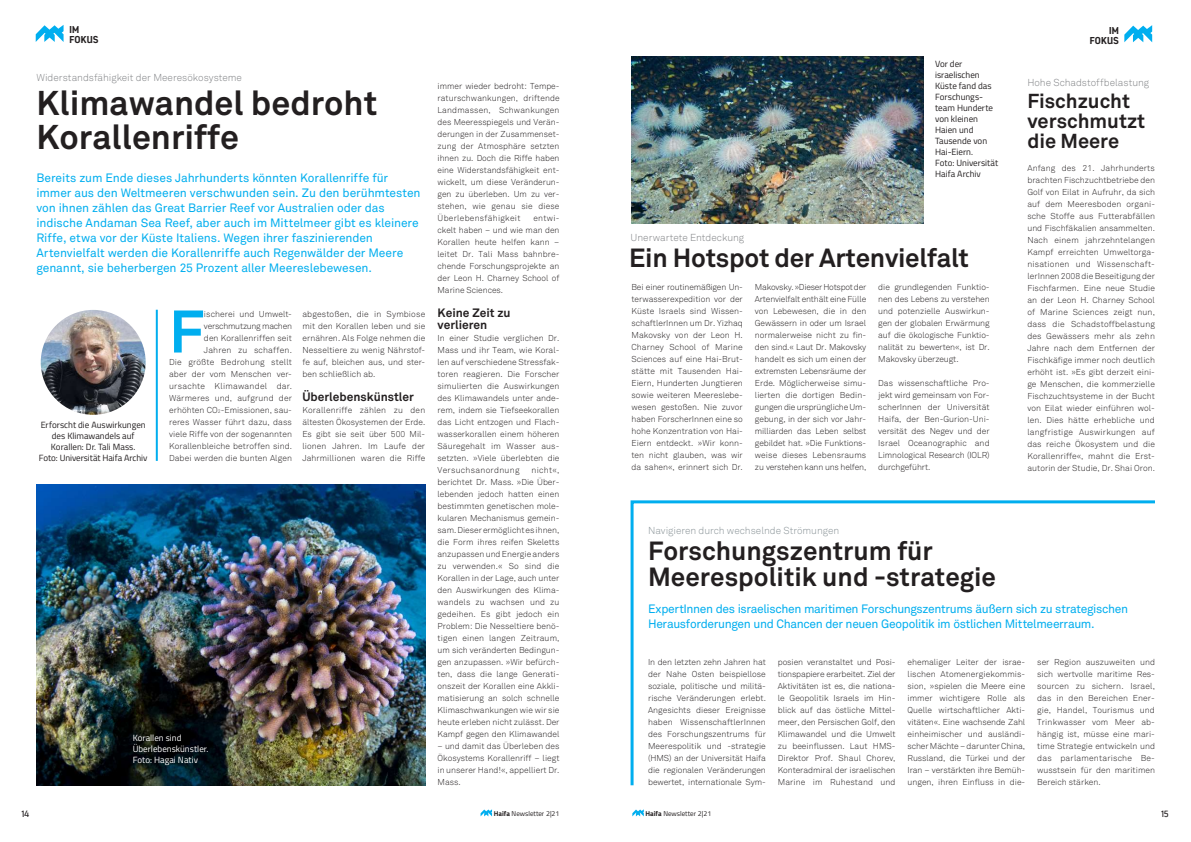
<style>
.page{position:relative;width:1191px;height:842px;background:#fff}
.page>*{position:absolute;margin:0;border:0;box-sizing:border-box;transform-origin:0 0}
.t1{font:700 59.3px "Akkurat";color:#00aeef}
.t2{font:700 34px/34px "Akkurat";color:#231f20}
.t3{font:700 26px/26px "Akkurat";color:#231f20}
.t4{font:700 20px/20px "Akkurat";color:#231f20}
.t5{font:12px/15px "Akkurat";letter-spacing:-.01em;color:#00aeef}
.t6{font:12px/15px "Akkurat";letter-spacing:-.03em;color:#00aeef}
.t7{font:700 12px/12px "Akkurat";color:#231f20}
.t8{font:300 10px "Akkurat";color:#808285}
.t9{font:300 10px "Akkurat";color:#899397}
.t10{font:700 10px/10px "Estandar W03";letter-spacing:.015em;color:#231f20}
.t11{font:9px/11px "Titillium Web";color:#231f20}
.t12{font:9px/11px "Titillium Web";color:#fff}
.t13{font:9px "Estandar";color:#231f20}
.t14{font:300 8.5px/12px "Akkurat";color:#231f20;text-align:justify}
.t15{font:7px "Titillium Web";color:#231f20}
.s1{font-weight:700}
</style>
<div class="page">
<img style="left:631px;top:57px;width:292px;height:166px">
<svg style="left:632px;top:809px;width:12px;height:7px"></svg>
<svg style="left:480px;top:809px;width:12px;height:7px"></svg>
<svg style="left:36px;top:25px;width:28px;height:17px"></svg>
<svg style="left:1124px;top:25px;width:28px;height:17px"></svg>
<svg style="left:630px;top:500px;width:525px;height:286px"></svg>
<img style="left:36px;top:485px;width:389px;height:300px">
<img style="left:41px;top:310px;width:105px;height:105px;border-radius:52px">
<hr style="left:156px;top:310px;width:2px;height:151px;background:#00aeef">
<p class="t10" style="left:69px;top:24px;width:31px">IM<br>FOKUS</p>
<p class="t10" style="left:1089px;top:25px;width:31px;text-align:right">IM<br>FOKUS</p>
<p class="t8" style="left:36px;top:72px;width:207px">Widerstandsfähigkeit der Meeresökosysteme</p>
<p class="t2" style="left:36px;top:87px;width:342px">Klimawandel bedroht<br>Korallenriffe</p>
<p class="t14" style="left:437px;top:80px;width:123px">immer wieder bedroht: Tempe&shy;raturschwankungen, driftende Landmassen, Schwankungen des Meeresspiegels und Verän&shy;derungen in der Zusammenset&shy;zung der Atmosphäre setzten ihnen zu. Doch die Riffe haben eine Widerstandsfähigkeit ent&shy;wickelt, um diese Veränderun&shy;gen zu überleben. Um zu ver&shy;stehen, wie genau sie diese Überlebensfähigkeit</p>
<p class="t5" style="left:36px;top:171px;width:386px">Bereits zum Ende dieses Jahrhunderts könnten Korallenriffe für immer aus den Weltmeeren verschwunden sein. Zu den berühmtesten von ihnen zählen das Great Barrier Reef vor Australien oder das indische Andaman Sea Reef, aber auch im Mittelmeer gibt es kleinere Riffe, etwa vor der Küste Italiens. Wegen ihrer faszinierenden Artenvielfalt werden die Korallenriffe auch Regenwälder der Meere genannt, sie beherbergen 25 Prozent aller Meereslebewesen.</p>
<p class="t14" style="left:437px;top:212px;width:123px;text-indent:96px">entwi&shy;ckelt haben – und wie man den Korallen heute helfen kann – leitet Dr. Tali Mass bahnbre&shy;chende Forschungsprojekte an der Leon H. Charney School of Marine Sciences.</p>
<p class="t7" style="left:437px;top:307px;width:75px">Keine Zeit zu verlieren</p>
<p class="t14" style="left:437px;top:332px;width:123px">In einer Studie verglichen Dr.<br>Mass und ihr Team, wie Koral&shy;len auf verschiedene Stressfak&shy;toren reagieren. Die Forscher simulierten die Auswirkungen des Klimawandels unter ande&shy;rem, indem sie Tiefseekorallen das Licht entzogen und Flach&shy;wasserkorallen einem höheren Säuregehalt im Wasser aus&shy;setzten. »Viele überlebten die Versuchsanordnung</p>
<p class="t14" style="left:302px;top:308px;width:124px">abgestoßen, die in Symbiose mit den Korallen leben und sie ernähren. Als Folge nehmen die Nesseltiere zu wenig Nährstof&shy;fe auf, bleichen aus, und ster&shy;ben schließlich ab.</p>
<p class="t7" style="left:302px;top:390px;width:113px">Überlebenskünstler</p>
<p class="t14" style="left:302px;top:404px;width:124px">Korallenriffe zählen zu den ältesten Ökosystemen der Erde.<br>Es gibt sie seit über 500 Mil&shy;lionen Jahren. Im Laufe der Jahrmillionen waren die Riffe</p>
<p class="t14" style="left:169px;top:308px;width:124px;text-align:right">ischerei und Umwelt&shy;verschmutzung machen<br>den Korallenriffen seit<br>Jahren zu schaffen.<br>Die größte Bedrohung stellt aber der vom Menschen ver&shy;ursachte Klimawandel dar.<br>Wärmeres und, aufgrund der erhöhten CO<sub>2</sub>-Emissionen, sau&shy;reres Wasser führt dazu, dass viele Riffe von der sogenannten<br>Korallenbleiche betroffen sind.<br>Dabei werden die bunten Algen</p>
<p class="t1" style="left:169px;top:294px;width:36px">F</p>
<p class="t11" style="left:41px;top:419px;width:107px;text-align:center">Erforscht die Auswirkungen des Klimawandels auf<br>Korallen: Dr. Tali Mass.</p>
<p class="t11" style="left:39px;top:452px;width:110px">Foto: Universität Haifa Archiv</p>
<p class="t14" style="left:437px;top:464px;width:123px;text-indent:94px">nicht«, berichtet Dr. Mass. »Die Über&shy;lebenden jedoch hatten einen bestimmten genetischen mole&shy;kularen Mechanismus gemein&shy;sam. Dieser ermöglicht es ihnen, die Form ihres reifen Skeletts anzupassen und Energie anders zu verwenden.« So sind die Korallen in der Lage, auch unter den Auswirkungen des Klima&shy;wandels zu wachsen und zu gedeihen. Es gibt jedoch ein Problem: Die Nesseltiere benö&shy;tigen einen langen Zeitraum, um sich veränderten Bedingun&shy;gen anzupassen. »Wir befürch&shy;ten, dass die lange Generati&shy;onszeit der Korallen eine Akkli&shy;matisierung an solch schnelle Klimaschwankungen wie wir sie heute erleben nicht zulässt. Der Kampf gegen den Klimawandel</p>
<p class="t14" style="left:437px;top:740px;width:123px">– und damit das Überleben des Ökosystems Korallenriff – liegt in unserer Hand!«, appelliert Dr.<br>Mass.</p>
<p class="t12" style="left:133px;top:732px;width:77px">Korallen sind<br>Überlebenskünstler.</p>
<p class="t12" style="left:133px;top:754px;width:67px">Foto: Hagai Nativ</p>
<p class="t11" style="left:935px;top:58px;width:60px">Vor der israelischen<br>Küste fand das<br>Forschungs&shy;team Hunderte von kleinen<br>Haien und<br>Tausende von<br>Hai-Eiern.</p>
<p class="t11" style="left:935px;top:157px;width:65px">Foto: Universität<br>Haifa Archiv</p>
<p class="t8" style="left:630px;top:232px;width:115px">Unerwartete Entdeckung</p>
<p class="t3" style="left:629px;top:245px;width:341px">Ein Hotspot der Artenvielfalt</p>
<p class="t14" style="left:631px;top:281px;width:113px">Bei einer routinemäßigen Un&shy;terwasserexpedition vor der Küste Israels sind Wissen&shy;schaftlerInnen um Dr. Yizhaq Makovsky von der Leon H.<br>Charney School of Marine Sciences auf eine Hai-Brut&shy;stätte mit Tausenden Hai-Eiern, Hunderten Jungtieren sowie weiteren Meereslebe&shy;wesen gestoßen. Nie zuvor haben ForscherInnen eine so hohe Konzentration von Hai-Eiern entdeckt. »Wir konn&shy;ten nicht glauben, was wir da sahen«, erinnert sich Dr.</p>
<p class="t14" style="left:755px;top:281px;width:113px">Makovsky. »Dieser Hotspot der Artenvielfalt enthält eine Fülle von Lebewesen, die in den Gewässern in oder um Israel normalerweise nicht zu fin&shy;den sind.« Laut Dr. Makovsky handelt es sich um einen der extremsten Lebensräume der Erde. Möglicherweise simu&shy;lierten die dortigen Bedin&shy;gungen die ursprüngliche Um&shy;gebung, in der sich vor Jahr&shy;milliarden das Leben selbst gebildet hat. »Die Funktions&shy;weise dieses Lebensraums zu verstehen kann uns helfen,</p>
<p class="t14" style="left:878px;top:281px;width:113px">die grundlegenden Funktio&shy;nen des Lebens zu verstehen und potenzielle Auswirkun&shy;gen der globalen Erwärmung auf die ökologische Funktio&shy;nalität zu bewerten«, ist Dr.<br>Makovsky überzeugt.</p>
<p class="t14" style="left:878px;top:377px;width:113px">Das wissenschaftliche Pro&shy;jekt wird gemeinsam von For&shy;scherInnen der Universität Haifa, der Ben-Gurion-Uni&shy;versität des Negev und der Israel Oceanographic and Limnological Research (IOLR) durchgeführt.</p>
<p class="t9" style="left:648px;top:524px;width:193px">Navigieren durch wechselnde Strömungen</p>
<p class="t3" style="left:648px;top:538px;width:349px">Forschungszentrum für<br>Meerespolitik und -strategie</p>
<p class="t8" style="left:1027px;top:77px;width:123px">Hohe Schadstoffbelastung</p>
<p class="t4" style="left:1027px;top:91px;width:119px">Fischzucht verschmutzt die Meere</p>
<p class="t14" style="left:1027px;top:162px;width:129px">Anfang des 21. Jahrhunderts brachten Fischzuchtbetriebe den Golf von Eilat in Aufruhr, da sich auf dem Meeresboden organi&shy;sche Stoffe aus Futterabfällen und Fischfäkalien ansammelten.<br>Nach einem jahrzehntelangen Kampf erreichten Umweltorga&shy;nisationen und Wissenschaft&shy;lerInnen 2008 die Beseitigung der Fischfarmen. Eine neue Studie an der Leon H. Charney School of Marine Sciences zeigt nun, dass die Schadstoffbelastung des Gewässers mehr als zehn Jahre nach dem Entfernen der Fischkäfige immer noch deutlich erhöht ist. »Es gibt derzeit eini&shy;ge Menschen, die kommerzielle Fischzuchtsysteme in der Bucht von Eilat wieder einführen wol&shy;len. Dies hätte erhebliche und langfristige Auswirkungen auf das reiche Ökosystem und die Korallenriffe«, mahnt die Erst&shy;autorin der Studie, Dr. Shai Oron.</p>
<p class="t6" style="left:648px;top:602px;width:481px">ExpertInnen des israelischen maritimen Forschungszentrums äußern sich zu strategischen<br>Herausforderungen und Chancen der neuen Geopolitik im östlichen Mittelmeerraum.</p>
<p class="t14" style="left:648px;top:656px;width:119px">In den letzten zehn Jahren hat der Nahe Osten beispiellose soziale, politische und militä&shy;rische Veränderungen erlebt.<br>Angesichts dieser Ereignisse haben WissenschaftlerInnen des Forschungszentrums für Meerespolitik und -strategie (HMS) an der Universität Haifa die regionalen Veränderungen bewertet, internationale Sym-</p>
<p class="t14" style="left:778px;top:656px;width:119px">posien veranstaltet und Posi&shy;tionspapiere erarbeitet. Ziel der Aktivitäten ist es, die nationa&shy;le Geopolitik Israels im Hin&shy;blick auf das östliche Mittel&shy;meer, den Persischen Golf, den Klimawandel und die Umwelt zu beeinflussen. Laut HMS-Direktor Prof. Shaul Chorev, Konteradmiral der israelischen Marine im Ruhestand und</p>
<p class="t14" style="left:907px;top:656px;width:119px">ehemaliger Leiter der israe&shy;lischen Atomenergiekommis&shy;sion, »spielen die Meere eine immer wichtigere Rolle als Quelle wirtschaftlicher Akti&shy;vitäten«. Eine wachsende Zahl einheimischer und ausländi&shy;scher Mächte – darunter China, Russland, die Türkei und der Iran – verstärkten ihre Bemüh&shy;ungen, ihren Einfluss in die-</p>
<p class="t14" style="left:1037px;top:656px;width:119px">ser Region auszuweiten und sich wertvolle maritime Res&shy;sourcen zu sichern. Israel, das in den Bereichen Ener&shy;gie, Handel, Tourismus und Trinkwasser vom Meer ab&shy;hängig ist, müsse eine mari&shy;time Strategie entwickeln und das parlamentarische Be&shy;wusstsein für den maritimen Bereich stärken.</p>
<p class="t15" style="left:494px;top:808px;width:67px"><span class="s1">Haifa</span> Newsletter 2|21</p>
<p class="t15" style="left:645px;top:808px;width:67px"><span class="s1">Haifa</span> Newsletter 2|21</p>
<p class="t13" style="left:22px;top:809px;width:9px">14</p>
<p class="t13" style="left:1161px;top:809px;width:9px">15</p>
</div>
